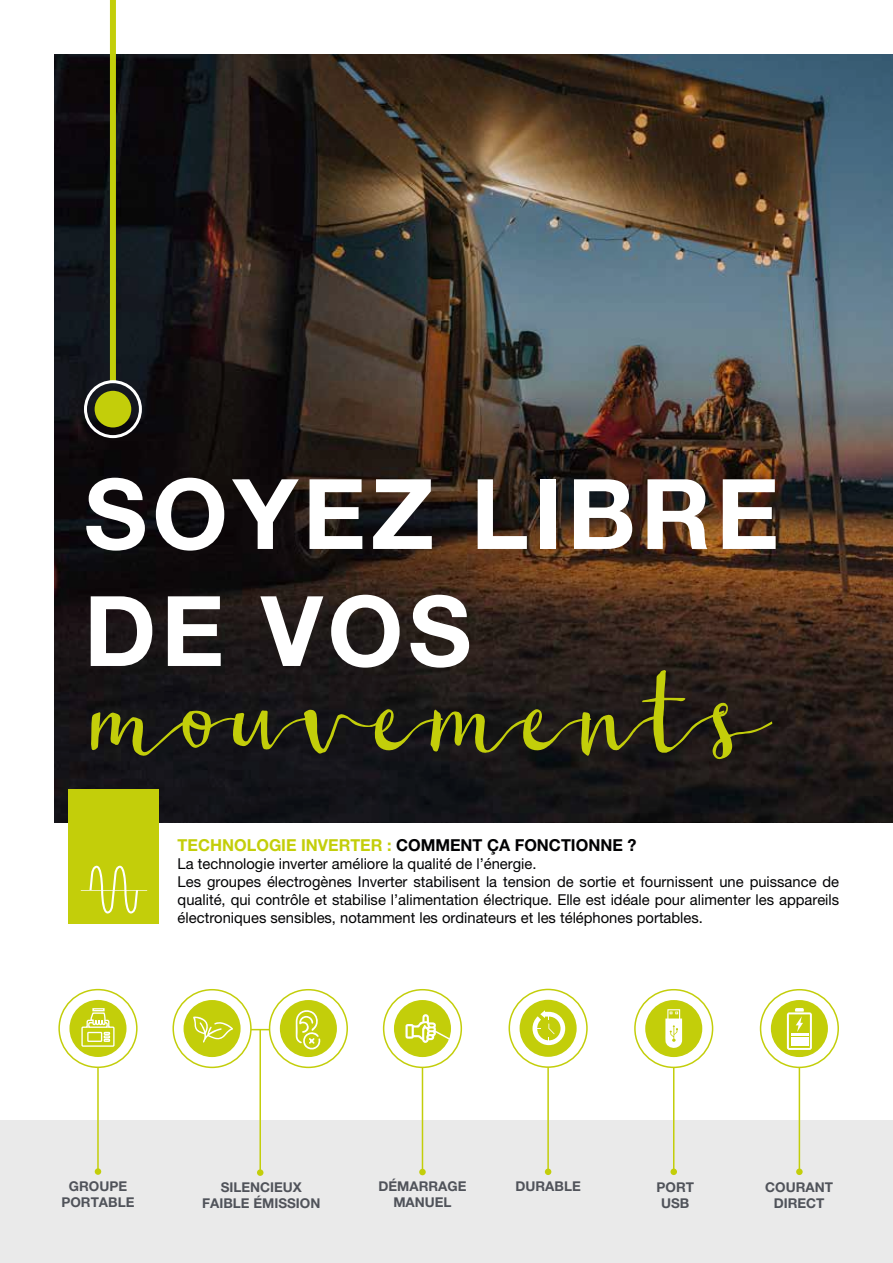
<style>
.page{position:relative;width:893px;height:1263px;background:#fff}
.page>*{position:absolute;margin:0;border:0;box-sizing:border-box;transform-origin:0 0}
.t1{font:160.5px "Wildera";letter-spacing:-.01em;color:#c3ce0a}
.t2{font:700 97.5px/117px "Helvetica Neue LT Pro";letter-spacing:.05em;color:#fff}
.t3{font:700 16.5px "Helvetica Neue LT Pro";color:#c3ce0a}
.t4{font:15px/18px "Helvetica Neue LT Pro";color:#020203}
.t5{font:700 13.5px/16.2px "Helvetica Neue LT Pro";color:#50535a;text-align:center}
.s1{color:#020203}
</style>
<div class="page">
<img style="left:54px;top:54px;width:839px;height:768px">
<div style="left:110px;top:0;width:6px;height:382px;background:#c3ce0a"></div>
<div style="left:95px;top:391px;width:36px;height:36px;background:#c3ce0a;border-radius:50%"></div>
<div style="left:84px;top:380px;width:58px;height:58px;border:3px solid #fff;border-radius:50%"></div>
<div style="left:0;top:1121px;width:893px;height:142px;background:#eaeaea"></div>
<div style="left:95px;top:1168px;width:6px;height:7px;background:#c3ce0a;border-radius:50%"></div>
<hr style="left:97px;top:1040px;width:2px;height:132px;background:#c3ce0a">
<div style="left:59px;top:989px;width:78px;height:78px;background:#fff;border-radius:50%"></div>
<div style="left:58px;top:989px;width:80px;height:79px;border:2px solid #c3ce0a;border-radius:50%"></div>
<div style="left:69px;top:1000px;width:57px;height:57px;background:#c3ce0a;border-radius:50%"></div>
<svg style="left:81px;top:1008px;width:34px;height:39px"></svg>
<div style="left:419px;top:1169px;width:7px;height:6px;background:#c3ce0a;border-radius:50%"></div>
<hr style="left:422px;top:1041px;width:1px;height:131px;background:#c3ce0a">
<div style="left:384px;top:990px;width:77px;height:77px;background:#fff;border-radius:50%"></div>
<div style="left:383px;top:989px;width:79px;height:79px;border:2px solid #c3ce0a;border-radius:50%"></div>
<div style="left:394px;top:1000px;width:57px;height:57px;background:#c3ce0a;border-radius:50%"></div>
<svg style="left:405px;top:1014px;width:46px;height:29px"></svg>
<div style="left:545px;top:1168px;width:6px;height:7px;background:#c3ce0a;border-radius:50%"></div>
<hr style="left:547px;top:1040px;width:2px;height:132px;background:#c3ce0a">
<div style="left:509px;top:989px;width:78px;height:78px;background:#fff;border-radius:50%"></div>
<div style="left:508px;top:989px;width:80px;height:79px;border:2px solid #c3ce0a;border-radius:50%"></div>
<div style="left:520px;top:1000px;width:57px;height:57px;background:#c3ce0a;border-radius:50%"></div>
<svg style="left:532px;top:1010px;width:33px;height:35px"></svg>
<div style="left:69px;top:789px;width:90px;height:134px;background:#c3ce0a"></div>
<svg style="left:81px;top:866px;width:66px;height:47px"></svg>
<div style="left:670px;top:1168px;width:7px;height:7px;background:#c3ce0a;border-radius:50%"></div>
<hr style="left:673px;top:1040px;width:1px;height:132px;background:#c3ce0a">
<div style="left:635px;top:990px;width:78px;height:77px;background:#fff;border-radius:50%"></div>
<div style="left:634px;top:989px;width:79px;height:79px;border:2px solid #c3ce0a;border-radius:50%"></div>
<div style="left:645px;top:1000px;width:57px;height:57px;background:#c3ce0a;border-radius:50%"></div>
<svg style="left:665px;top:1009px;width:17px;height:49px"></svg>
<hr style="left:245px;top:1029px;width:34px;height:1px;background:#c3ce0a">
<div style="left:257px;top:1169px;width:6px;height:7px;background:#c3ce0a;border-radius:50%"></div>
<hr style="left:259px;top:1030px;width:2px;height:143px;background:#c3ce0a">
<div style="left:270px;top:990px;width:77px;height:77px;background:#fff;border-radius:50%"></div>
<div style="left:269px;top:989px;width:79px;height:79px;border:2px solid #c3ce0a;border-radius:50%"></div>
<div style="left:280px;top:1000px;width:57px;height:57px;background:#c3ce0a;border-radius:50%"></div>
<div style="left:173px;top:990px;width:78px;height:77px;background:#fff;border-radius:50%"></div>
<div style="left:172px;top:989px;width:80px;height:79px;border:2px solid #c3ce0a;border-radius:50%"></div>
<div style="left:184px;top:1000px;width:57px;height:57px;background:#c3ce0a;border-radius:50%"></div>
<svg style="left:193px;top:1016px;width:40px;height:27px"></svg>
<svg style="left:296px;top:1010px;width:24px;height:40px"></svg>
<div style="left:796px;top:1168px;width:7px;height:7px;background:#c3ce0a;border-radius:50%"></div>
<hr style="left:799px;top:1040px;width:1px;height:132px;background:#c3ce0a">
<div style="left:760px;top:990px;width:78px;height:77px;background:#fff;border-radius:50%"></div>
<div style="left:760px;top:989px;width:79px;height:79px;border:2px solid #c3ce0a;border-radius:50%"></div>
<div style="left:771px;top:1000px;width:57px;height:57px;background:#c3ce0a;border-radius:50%"></div>
<svg style="left:787px;top:1008px;width:25px;height:56px"></svg>
<h2 class="t2" style="left:84px;top:453px;width:697px">SOYEZ LIBRE<br>DE VOS</h2>
<h1 class="t1" style="left:91px;top:637px;width:681px">mouvements</h1>
<p class="t3" style="left:178px;top:835px;width:460px">TECHNOLOGIE INVERTER : <span class="s1">COMMENT ÇA FONCTIONNE ?</span></p>
<p class="t4" style="left:178px;top:855px;width:663px">La technologie inverter améliore la qualité de l’énergie.<br>Les groupes électrogènes Inverter stabilisent la tension de sortie et fournissent une puissance de qualité, qui contrôle et stabilise l’alimentation électrique. Elle est idéale pour alimenter les appareils électroniques sensibles, notamment les ordinateurs et les téléphones portables.</p>
<p class="t5" style="left:61px;top:1178px;width:75px">GROUPE<br>PORTABLE</p>
<p class="t5" style="left:378px;top:1178px;width:89px">DÉMARRAGE<br>MANUEL</p>
<p class="t5" style="left:515px;top:1177px;width:67px">DURABLE</p>
<p class="t5" style="left:656px;top:1178px;width:39px">PORT<br>USB</p>
<p class="t5" style="left:202px;top:1178px;width:120px">SILENCIEUX<br>FAIBLE ÉMISSION</p>
<p class="t5" style="left:765px;top:1178px;width:69px">COURANT<br>DIRECT</p>
</div>
